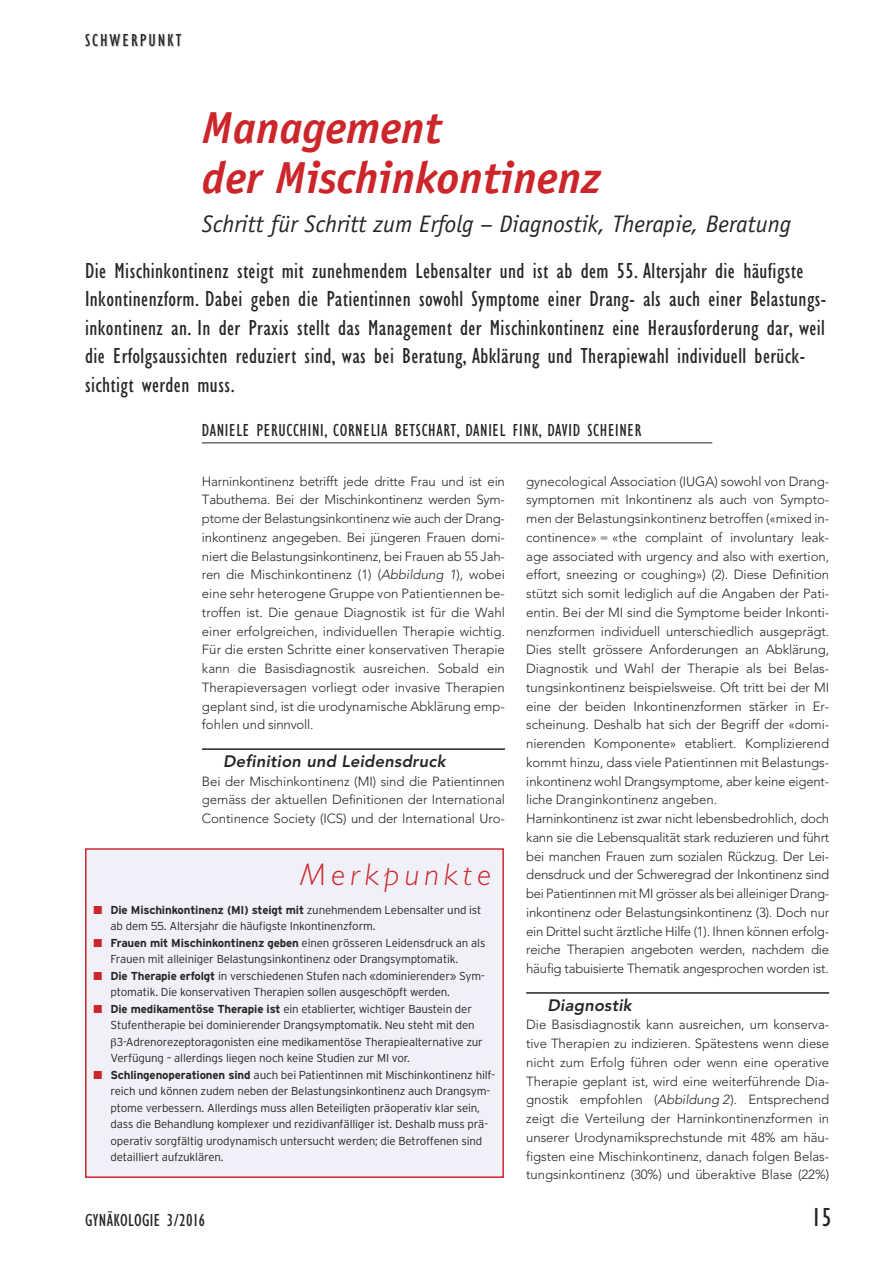
<style>
.page{position:relative;width:893px;height:1263px;background:#fff}
.page>*{position:absolute;margin:0;border:0;box-sizing:border-box;transform-origin:0 0}
.t1{font:italic 700 45px/49.5px "Officina Sans";color:#cc262b}
.t2{font:italic 300 31.5px "Gill Sans";letter-spacing:.165em;color:#cc262b}
.t3{font:condensed 27px "Gill Sans";color:#272627}
.t4{font:italic 24px "Officina Sans";color:#272627}
.t5{font:condensed 22.5px/28.5px "Gill Sans";letter-spacing:.02em;color:#272627}
.t6{font:condensed 18px "Gill Sans";letter-spacing:.035em;color:#272627}
.t7{font:condensed 18px "Gill Sans";letter-spacing:.11em;color:#272627}
.t8{font:italic 800 16.5px "Avenir";letter-spacing:.01em;color:#272627}
.t9{font:300 13.2px/18.8px "Avenir";letter-spacing:-.005em;color:#272627;text-align:justify}
.t10{font:300 11.55px/16.5px "Interstate";letter-spacing:-.015em;color:#272627}
.s1{font-style:italic}
.s2{color:#cc262b}
.s3{font-weight:700}
</style>
<div class="page">
<hr style="left:202px;top:748px;width:303px;height:2px;background:#272627">
<hr style="left:526px;top:992px;width:303px;height:2px;background:#272627">
<hr style="left:202px;top:443px;width:510px;height:1px;background:#272627">
<div style="left:87px;top:850px;width:415px;height:326px;background:#eff0f8"></div>
<div style="left:85px;top:848px;width:419px;height:330px;border:2px solid #cc262b"></div>
<h3 class="t7" style="left:85px;top:33px;width:98px">SCHWERPUNKT</h3>
<h1 class="t1" style="left:202px;top:107px;width:401px">Management<br>der Mischinkontinenz</h1>
<h3 class="t4" style="left:202px;top:215px;width:590px">Schritt für Schritt zum Erfolg – Diagnostik, Therapie, Beratung</h3>
<p class="t5" style="left:85px;top:258px;width:743px">Die Mischinkontinenz steigt mit zunehmendem Lebensalter und ist ab dem 55. Altersjahr die häufigste Inkontinenzform. Dabei geben die Patientinnen sowohl Symptome einer Drang- als auch einer Belastungs&shy;inkontinenz an. In der Praxis stellt das Management der Mischinkontinenz eine Herausforderung dar, weil die Erfolgsaussichten reduziert sind, was bei Beratung, Abklärung und Therapiewahl individuell berück&shy;sichtigt werden muss.</p>
<h3 class="t6" style="left:202px;top:423px;width:441px">DANIELE PERUCCHINI, CORNELIA BETSCHART, DANIEL FINK, DAVID SCHEINER</h3>
<p class="t9" style="left:202px;top:472px;width:304px">Harninkontinenz betrifft jede dritte Frau und ist ein Tabuthema. Bei der Mischinkontinenz werden Sym&shy;ptome der Belastungsinkontinenz wie auch der Drang&shy;inkontinenz angegeben. Bei jüngeren Frauen domi&shy;niert die Belastungsinkontinenz, bei Frauen ab 55 Jah&shy;ren die Mischinkontinenz (1) (<span class="s1">Abbildung 1</span>), wobei eine sehr heterogene Gruppe von Patientiennen be&shy;troffen ist. Die genaue Diagnostik ist für die Wahl einer erfolgreichen, individuellen Therapie wichtig.<br>Für die ersten Schritte einer konservativen Therapie kann die Basisdiagnostik ausreichen. Sobald ein Therapieversagen vorliegt oder invasive Therapien geplant sind, ist die urodynamische Abklärung emp&shy;fohlen und sinnvoll.</p>
<p class="t8" style="left:223px;top:751px;width:224px">Definition und Leidensdruck</p>
<p class="t9" style="left:202px;top:772px;width:304px">Bei der Mischinkontinenz (MI) sind die Patientinnen gemäss der aktuellen Definitionen der International Continence Society (ICS) und der International Uro-</p>
<h2 class="t2" style="left:301px;top:862px;width:192px">Merkpunkte</h2>
<p class="t10" style="left:111px;top:901px;width:372px;text-indent:-17px"><span class="s2">■</span> <span class="s3">Die Mischinkontinenz (MI) steigt mit</span> zunehmendem Lebensalter und ist ab dem 55. Altersjahr die häufigste Inkontinenzform.</p>
<p class="t10" style="left:111px;top:934px;width:376px;text-indent:-17px"><span class="s2">■</span> <span class="s3">Frauen mit Mischinkontinenz geben</span> einen grösseren Leidensdruck an als<br>Frauen mit alleiniger Belastungsinkontinenz oder Drangsymptomatik.</p>
<p class="t10" style="left:111px;top:967px;width:376px;text-indent:-17px"><span class="s2">■</span> <span class="s3">Die Therapie erfolgt</span> in verschiedenen Stufen nach «dominierender» Sym&shy;ptomatik. Die konservativen Therapien sollen ausgeschöpft werden.</p>
<p class="t10" style="left:94px;top:1000px;width:380px"><span class="s2">■</span> <span class="s3">Die medikamentöse Therapie ist</span> ein etablierter, wichtiger Baustein der</p>
<p class="t10" style="left:111px;top:1017px;width:366px">Stufentherapie bei dominierender Drangsymptomatik. Neu steht mit den</p>
<p class="t10" style="left:117px;top:1033px;width:368px">3-Adrenorezeptoragonisten eine medikamentöse Therapiealternative zur</p>
<p class="t10" style="left:111px;top:1050px;width:301px">Verfügung – allerdings liegen noch keine Studien zur MI vor.</p>
<p class="t10" style="left:111px;top:1066px;width:386px;text-indent:-17px"><span class="s2">■</span> <span class="s3">Schlingenoperationen sind</span> auch bei Patientinnen mit Mischinkontinenz hilf&shy;reich und können zudem neben der Belastungsinkontinenz auch Drangsym&shy;ptome verbessern. Allerdings muss allen Beteiligten präoperativ klar sein, dass die Behandlung komplexer und rezidivanfälliger ist. Deshalb muss prä&shy;operativ sorgfältig urodynamisch untersucht werden; die Betroffenen sind detailliert aufzuklären.</p>
<p class="t9" style="left:526px;top:472px;width:304px;text-align:left">gynecological Association (IUGA) sowohl von Drang&shy;symptomen mit Inkontinenz als auch von Sympto&shy;men der Belastungsinkontinenz betroffen («mixed in&shy;continence» = «the complaint of involuntary leak&shy;age associated with urgency and also with exertion, effort, sneezing or coughing») (2). Diese Definition stützt sich somit lediglich auf die Angaben der Pati&shy;entin. Bei der MI sind die Symptome beider Inkonti&shy;nenzformen individuell unterschiedlich ausgeprägt.<br>Dies stellt grössere Anforderungen an Abklärung, Diagnostik und Wahl der Therapie als bei Belas&shy;tungsinkontinenz beispielsweise. Oft tritt bei der MI eine der beiden Inkontinenzformen stärker in Er&shy;scheinung. Deshalb hat sich der Begriff der «domi&shy;nierenden Komponente» etabliert. Komplizierend kommt hinzu, dass viele Patientinnen mit Belastungs&shy;inkontinenz wohl Drangsymptome, aber keine eigent&shy;liche Dranginkontinenz angeben.<br>Harninkontinenz ist zwar nicht lebensbedrohlich, doch kann sie die Lebensqualität stark reduzieren und führt bei manchen Frauen zum sozialen Rückzug. Der Lei&shy;densdruck und der Schweregrad der Inkontinenz sind bei Patientinnen mit MI grösser als bei alleiniger Drang&shy;inkontinenz oder Belastungsinkontinenz (3). Doch nur ein Drittel sucht ärztliche Hilfe (1). Ihnen können erfolg&shy;reiche Therapien angeboten werden, nachdem die häufig tabuisierte Thematik angesprochen worden ist.</p>
<p class="t8" style="left:547px;top:995px;width:86px">Diagnostik</p>
<p class="t9" style="left:526px;top:1015px;width:304px">Die Basisdiagnostik kann ausreichen, um konserva&shy;tive Therapien zu indizieren. Spätestens wenn diese nicht zum Erfolg führen oder wenn eine operative Therapie geplant ist, wird eine weiterführende Dia&shy;gnostik empfohlen (<span class="s1">Abbildung 2</span>). Entsprechend zeigt die Verteilung der Harninkontinenzformen in unserer Urodynamiksprechstunde mit 48% am häu&shy;figsten eine Mischinkontinenz, danach folgen Belas&shy;tungsinkontinenz (30%) und überaktive Blase (22%)</p>
<h3 class="t6" style="left:85px;top:1213px;width:122px">GYNÄKOLOGIE 3/2016</h3>
<h3 class="t3" style="left:812px;top:1207px;width:22px">15</h3>
</div>
